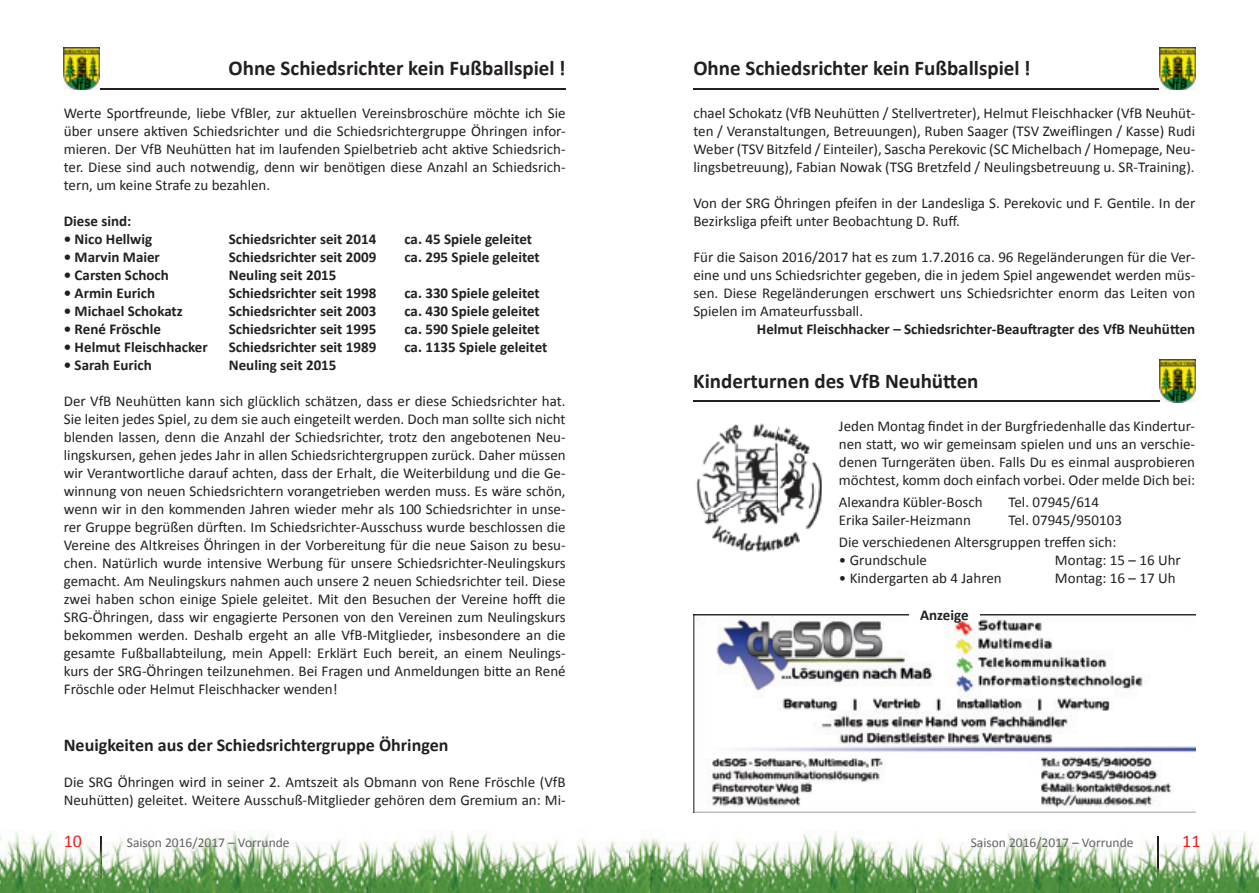
<style>
.page{position:relative;width:1259px;height:893px;background:#fff}
.page>*{position:absolute;margin:0;border:0;box-sizing:border-box;transform-origin:0 0}
.t1{font:700 21px "Calibri";color:#231f20}
.t2{font:700 18px "Calibri";color:#231f20}
.t3{font:18px "Calibri";color:#ee1d23}
.t4{font:15px/18px "Calibri";color:#231f20;text-align:justify}
.t5{font:700 15px "Calibri";color:#231f20}
.t6{font:13.5px "Calibri";color:#636366}
</style>
<div class="page">
<img style="left:0;top:831px;width:1259px;height:62px">
<img style="left:100px;top:837px;width:2px;height:56px">
<img style="left:1157px;top:837px;width:1px;height:56px">
<hr style="left:99px;top:88px;width:467px;height:2px;background:#231f20">
<hr style="left:693px;top:88px;width:466px;height:2px;background:#231f20">
<img style="left:566px;top:831px;width:127px;height:62px">
<img style="left:64px;top:47px;width:35px;height:43px">
<img style="left:1160px;top:47px;width:35px;height:43px">
<img style="left:693px;top:615px;width:502px;height:197px">
<div style="left:909px;top:609px;width:70px;height:12px;background:#fff"></div>
<img style="left:696px;top:423px;width:126px;height:129px">
<img style="left:1160px;top:360px;width:35px;height:42px">
<hr style="left:693px;top:400px;width:466px;height:1px;background:#231f20">
<h1 class="t1" style="left:228px;top:55px;width:339px">Ohne Schiedsrichter kein Fußballspiel !</h1>
<h1 class="t1" style="left:693px;top:55px;width:339px">Ohne Schiedsrichter kein Fußballspiel !</h1>
<p class="t4" style="left:693px;top:104px;width:503px">chael Schokatz (VfB Neuhütten / Stellvertreter), Helmut Fleischhacker (VfB Neuhüt&shy;ten / Veranstaltungen, Betreuungen), Ruben Saager (TSV Zweiflingen / Kasse) Rudi Weber (TSV Bitzfeld / Einteiler), Sascha Perekovic (SC Michelbach / Homepage, Neu&shy;lingsbetreuung), Fabian Nowak (TSG Bretzfeld / Neulingsbetreuung u. SR-Training).</p>
<p class="t4" style="left:693px;top:194px;width:503px">Von der SRG Öhringen pfeifen in der Landesliga S. Perekovic und F. Gentile. In der<br>Bezirksliga pfeift unter Beobachtung D. Ruff.</p>
<p class="t4" style="left:693px;top:248px;width:503px">Für die Saison 2016/2017 hat es zum 1.7.2016 ca. 96 Regeländerungen für die Ver&shy;eine und uns Schiedsrichter gegeben, die in jedem Spiel angewendet werden müs&shy;sen. Diese Regeländerungen erschwert uns Schiedsrichter enorm das Leiten von Spielen im Amateurfussball.</p>
<p class="t5" style="left:757px;top:319px;width:440px">Helmut Fleischhacker – Schiedsrichter-Beauftragter des VfB Neuhütten</p>
<p class="t4" style="left:64px;top:104px;width:503px">Werte Sportfreunde, liebe VfBler, zur aktuellen Vereinsbroschüre möchte ich Sie über unsere aktiven Schiedsrichter und die Schiedsrichtergruppe Öhringen infor&shy;mieren. Der VfB Neuhütten hat im laufenden Spielbetrieb acht aktive Schiedsrich&shy;ter. Diese sind auch notwendig, denn wir benötigen diese Anzahl an Schiedsrich&shy;tern, um keine Strafe zu bezahlen.</p>
<p class="t5" style="left:64px;top:211px;width:69px">Diese sind:</p>
<p class="t5" style="left:64px;top:229px;width:90px">• Nico Hellwig</p>
<p class="t5" style="left:229px;top:229px;width:149px">Schiedsrichter seit 2014</p>
<p class="t5" style="left:404px;top:229px;width:129px">ca. 45 Spiele geleitet</p>
<p class="t5" style="left:64px;top:247px;width:98px">• Marvin Maier</p>
<p class="t5" style="left:229px;top:247px;width:149px">Schiedsrichter seit 2009</p>
<p class="t5" style="left:404px;top:247px;width:137px">ca. 295 Spiele geleitet</p>
<p class="t5" style="left:64px;top:265px;width:106px">• Carsten Schoch</p>
<p class="t5" style="left:229px;top:265px;width:109px">Neuling seit 2015</p>
<p class="t5" style="left:64px;top:283px;width:93px">• Armin Eurich</p>
<p class="t5" style="left:229px;top:283px;width:149px">Schiedsrichter seit 1998</p>
<p class="t5" style="left:404px;top:283px;width:137px">ca. 330 Spiele geleitet</p>
<p class="t5" style="left:64px;top:301px;width:120px">• Michael Schokatz</p>
<p class="t5" style="left:229px;top:301px;width:149px">Schiedsrichter seit 2003</p>
<p class="t5" style="left:404px;top:301px;width:137px">ca. 430 Spiele geleitet</p>
<p class="t5" style="left:64px;top:319px;width:99px">• René Fröschle</p>
<p class="t5" style="left:229px;top:319px;width:149px">Schiedsrichter seit 1995</p>
<p class="t5" style="left:404px;top:319px;width:137px">ca. 590 Spiele geleitet</p>
<p class="t5" style="left:64px;top:337px;width:145px">• Helmut Fleischhacker</p>
<p class="t5" style="left:229px;top:337px;width:149px">Schiedsrichter seit 1989</p>
<p class="t5" style="left:404px;top:337px;width:144px">ca. 1135 Spiele geleitet</p>
<p class="t5" style="left:64px;top:355px;width:89px">• Sarah Eurich</p>
<p class="t5" style="left:229px;top:355px;width:109px">Neuling seit 2015</p>
<p class="t4" style="left:64px;top:392px;width:503px">Der VfB Neuhütten kann sich glücklich schätzen, dass er diese Schiedsrichter hat.<br>Sie leiten jedes Spiel, zu dem sie auch eingeteilt werden. Doch man sollte sich nicht blenden lassen, denn die Anzahl der Schiedsrichter, trotz den angebotenen Neu&shy;lingskursen, gehen jedes Jahr in allen Schiedsrichtergruppen zurück. Daher müssen wir Verantwortliche darauf achten, dass der Erhalt, die Weiterbildung und die Ge&shy;winnung von neuen Schiedsrichtern vorangetrieben werden muss. Es wäre schön, wenn wir in den kommenden Jahren wieder mehr als 100 Schiedsrichter in unse&shy;rer Gruppe begrüßen dürften. Im Schiedsrichter-Ausschuss wurde beschlossen die Vereine des Altkreises Öhringen in der Vorbereitung für die neue Saison zu besu&shy;chen. Natürlich wurde intensive Werbung für unsere Schiedsrichter-Neulingskurs gemacht. Am Neulingskurs nahmen auch unsere 2 neuen Schiedsrichter teil. Diese zwei haben schon einige Spiele geleitet. Mit den Besuchen der Vereine hofft die SRG-Öhringen, dass wir engagierte Personen von den Vereinen zum Neulingskurs bekommen werden. Deshalb ergeht an alle VfB-Mitglieder, insbesondere an die gesamte Fußballabteilung, mein Appell: Erklärt Euch bereit, an einem Neulings&shy;kurs der SRG-Öhringen teilzunehmen. Bei Fragen und Anmeldungen bitte an René Fröschle oder Helmut Fleischhacker wenden!</p>
<h1 class="t1" style="left:693px;top:368px;width:287px">Kinderturnen des VfB Neuhütten</h1>
<p class="t4" style="left:839px;top:417px;width:358px">Jeden Montag findet in der Burgfriedenhalle das Kindertur&shy;nen statt, wo wir gemeinsam spielen und uns an verschie&shy;denen Turngeräten üben. Falls Du es einmal ausprobieren möchtest, komm doch einfach vorbei. Oder melde Dich bei:</p>
<p class="t4" style="left:839px;top:493px;width:145px">Alexandra Kübler-Bosch</p>
<p class="t4" style="left:1008px;top:493px;width:92px">Tel. 07945/614</p>
<p class="t4" style="left:839px;top:511px;width:134px">Erika Sailer-Heizmann</p>
<p class="t4" style="left:839px;top:509px;width:284px;line-height:22.2px;text-indent:169px">Tel. 07945/950103<br>Die verschiedenen Altersgruppen treffen sich:</p>
<p class="t4" style="left:839px;top:551px;width:90px">• Grundschule</p>
<p class="t4" style="left:1055px;top:551px;width:127px">Montag: 15 – 16 Uhr</p>
<p class="t4" style="left:839px;top:569px;width:164px">• Kindergarten ab 4 Jahren</p>
<p class="t4" style="left:1055px;top:569px;width:122px">Montag: 16 – 17 Uh</p>
<p class="t5" style="left:920px;top:606px;width:50px">Anzeige</p>
<p class="t2" style="left:64px;top:733px;width:386px">Neuigkeiten aus der Schiedsrichtergruppe Öhringen</p>
<p class="t4" style="left:64px;top:773px;width:503px">Die SRG Öhringen wird in seiner 2. Amtszeit als Obmann von Rene Fröschle (VfB<br>Neuhütten) geleitet. Weitere Ausschuß-Mitglieder gehören dem Gremium an: Mi-</p>
<p class="t3" style="left:64px;top:829px;width:20px">10</p>
<p class="t6" style="left:127px;top:834px;width:164px">Saison 2016/2017 – Vorrunde</p>
<p class="t6" style="left:970px;top:834px;width:164px">Saison 2016/2017 – Vorrunde</p>
<p class="t3" style="left:1182px;top:829px;width:20px">11</p>
</div>
